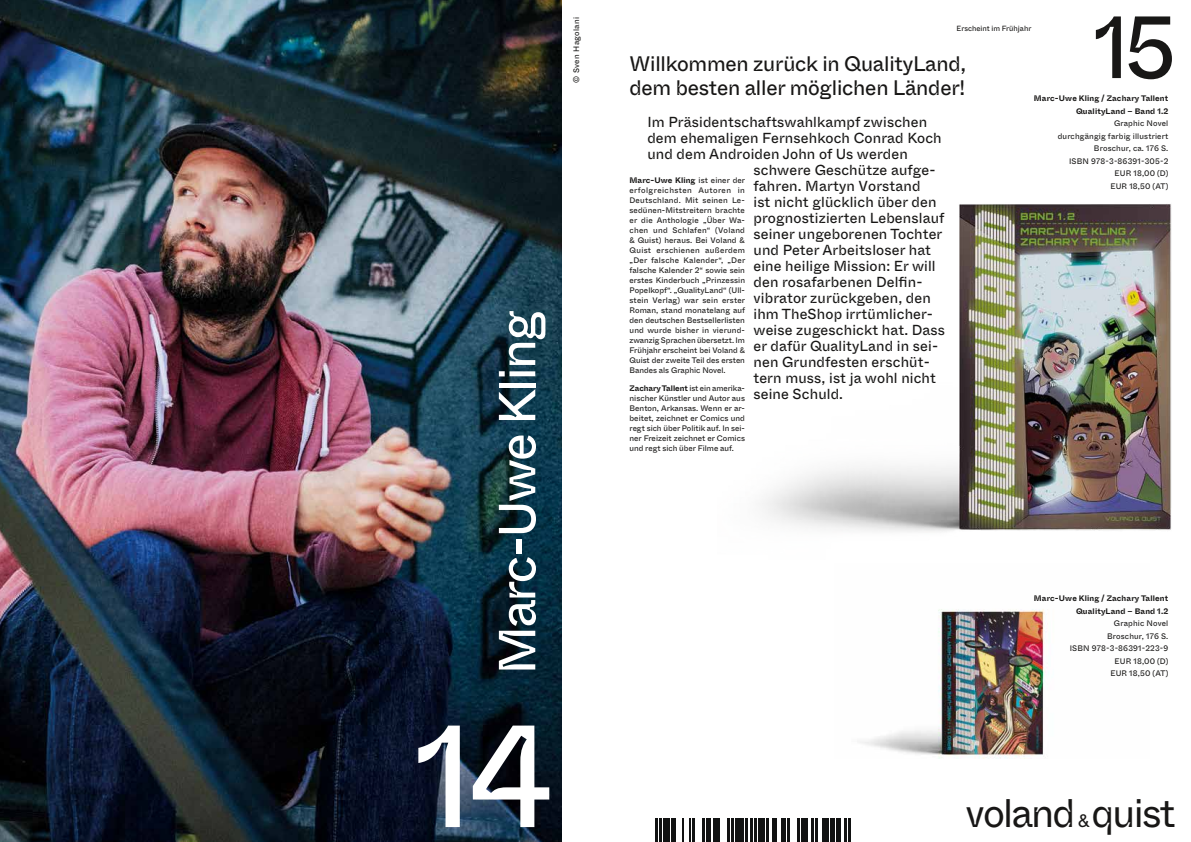
<style>
.page{position:relative;width:1191px;height:842px;background:#fff}
.page>*{position:absolute;margin:0;border:0;box-sizing:border-box;transform-origin:0 0}
.t1{font:145px "Whyte Inktrap";color:#fff}
.t2{font:88px "Whyte Inktrap";color:#181716}
.t3{font:52px "Whyte Inktrap";letter-spacing:-.04em;color:#fff}
.t4{font:39.9px "Whyte Inktrap Trial";letter-spacing:-.045em;color:#181716}
.t5{font:21px/24px "Whyte Inktrap";letter-spacing:-.01em;color:#181716}
.t6{font:14.5px "Whyte Inktrap";letter-spacing:.01em;color:#181716}
.t7{font:8px/10px "Whyte Inktrap";letter-spacing:.02em;color:#181716;text-align:right}
.t8{font:700 8px/12.5px "Whyte Inktrap";letter-spacing:.02em;color:#181716;text-align:right}
.t9{font:7.5px "Whyte Inktrap";color:#181716}
.s1{font-weight:700}
.s2{font-family:"Monument Grotesk";font-size:18px}
</style>
<div class="page">
<img style="left:860px;top:609px;width:189px;height:150px">
<img style="left:0;top:0;width:561px;height:842px">
<img style="left:762px;top:204px;width:410px;height:328px">
<hr style="left:655px;top:818px;width:2px;height:24px;background:#111212">
<hr style="left:659px;top:818px;width:2px;height:24px;background:#111212">
<div style="left:663px;top:818px;width:7px;height:24px;background:#111212"></div>
<hr style="left:672px;top:818px;width:4px;height:24px;background:#111212">
<hr style="left:682px;top:818px;width:2px;height:24px;background:#111212">
<hr style="left:688px;top:818px;width:2px;height:24px;background:#111212">
<hr style="left:692px;top:818px;width:2px;height:24px;background:#111212">
<hr style="left:703px;top:818px;width:2px;height:24px;background:#111212">
<div style="left:706px;top:818px;width:5px;height:24px;background:#111212"></div>
<div style="left:713px;top:818px;width:6px;height:24px;background:#111212"></div>
<hr style="left:727px;top:818px;width:2px;height:24px;background:#111212">
<hr style="left:731px;top:818px;width:2px;height:24px;background:#111212">
<div style="left:735px;top:818px;width:9px;height:24px;background:#111212"></div>
<hr style="left:746px;top:818px;width:2px;height:24px;background:#111212">
<hr style="left:750px;top:818px;width:2px;height:24px;background:#111212">
<hr style="left:754px;top:818px;width:2px;height:24px;background:#111212">
<div style="left:758px;top:818px;width:6px;height:24px;background:#111212"></div>
<hr style="left:766px;top:818px;width:2px;height:24px;background:#111212">
<div style="left:772px;top:818px;width:5px;height:24px;background:#111212"></div>
<hr style="left:781px;top:818px;width:4px;height:24px;background:#111212">
<hr style="left:787px;top:818px;width:2px;height:24px;background:#111212">
<hr style="left:797px;top:818px;width:2px;height:24px;background:#111212">
<div style="left:801px;top:818px;width:6px;height:24px;background:#111212"></div>
<hr style="left:811px;top:818px;width:2px;height:24px;background:#111212">
<hr style="left:816px;top:818px;width:2px;height:24px;background:#111212">
<div style="left:822px;top:818px;width:6px;height:24px;background:#111212"></div>
<hr style="left:830px;top:818px;width:4px;height:24px;background:#111212">
<hr style="left:836px;top:818px;width:4px;height:24px;background:#111212">
<hr style="left:844px;top:818px;width:2px;height:24px;background:#111212">
<hr style="left:848px;top:818px;width:2px;height:24px;background:#111212">
<p class="t7" style="left:571px;top:83px;width:67px;rotate:-90deg">© Sven Hagolani</p>
<h3 class="t3" style="left:476px;top:675px;width:366px;rotate:-90deg">Marc-Uwe Kling</h3>
<h1 class="t1" style="left:414px;top:663px;width:142px">14</h1>
<h2 class="t2" style="left:1093px;top:-21px;width:85px">15</h2>
<p class="t8" style="left:1076px;top:104px;width:94px">QualityLand – Band 1.2</p>
<p class="t7" style="left:1057px;top:117px;width:112px;line-height:12.5px">Graphic Novel<br>durchgängig farbig illustriert<br>Broschur, ca. 176 S.<br>ISBN 978-3-86391-305-2<br>EUR 18,00 (D)<br>EUR 18,50 (AT)</p>
<p class="t9" style="left:956px;top:22px;width:76px">Erscheint im Frühjahr</p>
<h3 class="t5" style="left:629px;top:50px;width:338px">Willkommen zurück in QualityLand, dem besten aller möglichen Länder!</h3>
<p class="t8" style="left:1033px;top:92px;width:136px">Marc-Uwe Kling / Zachary Tallent</p>
<h3 class="t6" style="left:647px;top:110px;width:281px">Im Präsidentschaftswahlkampf zwischen</h3>
<h3 class="t6" style="left:647px;top:126px;width:296px">dem ehemaligen Fernsehkoch Conrad Koch</h3>
<h3 class="t6" style="left:647px;top:142px;width:262px">und dem Androiden John of Us werden</h3>
<h3 class="t6" style="left:753px;top:158px;width:183px">schwere Geschütze aufge-</h3>
<h3 class="t6" style="left:753px;top:174px;width:169px">fahren. Martyn Vorstand</h3>
<h3 class="t6" style="left:753px;top:190px;width:185px">ist nicht glücklich über den</h3>
<h3 class="t6" style="left:753px;top:206px;width:192px">prognostizierten Lebenslauf</h3>
<h3 class="t6" style="left:753px;top:222px;width:190px">seiner ungeborenen Tochter</h3>
<h3 class="t6" style="left:753px;top:238px;width:179px">und Peter Arbeitsloser hat</h3>
<h3 class="t6" style="left:753px;top:254px;width:184px">eine heilige Mission: Er will</h3>
<h3 class="t6" style="left:753px;top:270px;width:171px">den rosafarbenen Delfin-</h3>
<h3 class="t6" style="left:753px;top:286px;width:179px">vibrator zurückgeben, den</h3>
<h3 class="t6" style="left:753px;top:302px;width:181px">ihm TheShop irrtümlicher-</h3>
<h3 class="t6" style="left:753px;top:318px;width:193px">weise zugeschickt hat. Dass</h3>
<h3 class="t6" style="left:753px;top:334px;width:186px">er dafür QualityLand in sei-</h3>
<h3 class="t6" style="left:753px;top:350px;width:178px">nen Grundfesten erschüt-</h3>
<h3 class="t6" style="left:753px;top:366px;width:184px">tern muss, ist ja wohl nicht</h3>
<h3 class="t6" style="left:753px;top:382px;width:91px">seine Schuld.</h3>
<p class="t7" style="left:629px;top:174px;width:117px;text-align:justify"><span class="s1">Marc-Uwe Kling</span> ist einer der erfolgreichsten Autoren in Deutschland. Mit seinen Le&shy;sedünen-Mitstreitern brachte er die Anthologie „Über Wa&shy;chen und Schlafen“ (Voland &amp; Quist) heraus. Bei Voland &amp; Quist erschienen außerdem „Der falsche Kalender“, „Der falsche Kalender 2“ sowie sein erstes Kinderbuch „Prinzessin Popelkopf“. „QualityLand“ (Ull&shy;stein Verlag) war sein erster Roman, stand monatelang auf den deutschen Bestsellerlisten und wurde bisher in vierund&shy;zwanzig Sprachen übersetzt. Im Frühjahr erscheint bei Voland &amp; Quist der zweite Teil des ersten Bandes als Graphic Novel.</p>
<p class="t7" style="left:629px;top:382px;width:117px;text-align:justify"><span class="s1">Zachary Tallent</span> ist ein amerika&shy;nischer Künstler und Autor aus Benton, Arkansas. Wenn er ar&shy;beitet, zeichnet er Comics und regt sich über Politik auf. In sei&shy;ner Freizeit zeichnet er Comics und regt sich über Filme auf.</p>
<p class="t8" style="left:1033px;top:592px;width:136px">Marc-Uwe Kling / Zachary Tallent<br>QualityLand – Band 1.2</p>
<p class="t7" style="left:1069px;top:617px;width:100px;line-height:12.5px">Graphic Novel<br>Broschur, 176 S.<br>ISBN 978-3-86391-223-9<br>EUR 18,00 (D)<br>EUR 18,50 (AT)</p>
<h3 class="t4" style="left:965px;top:794px;width:212px">voland <span class="s2">&amp;</span> quist</h3>
</div>
